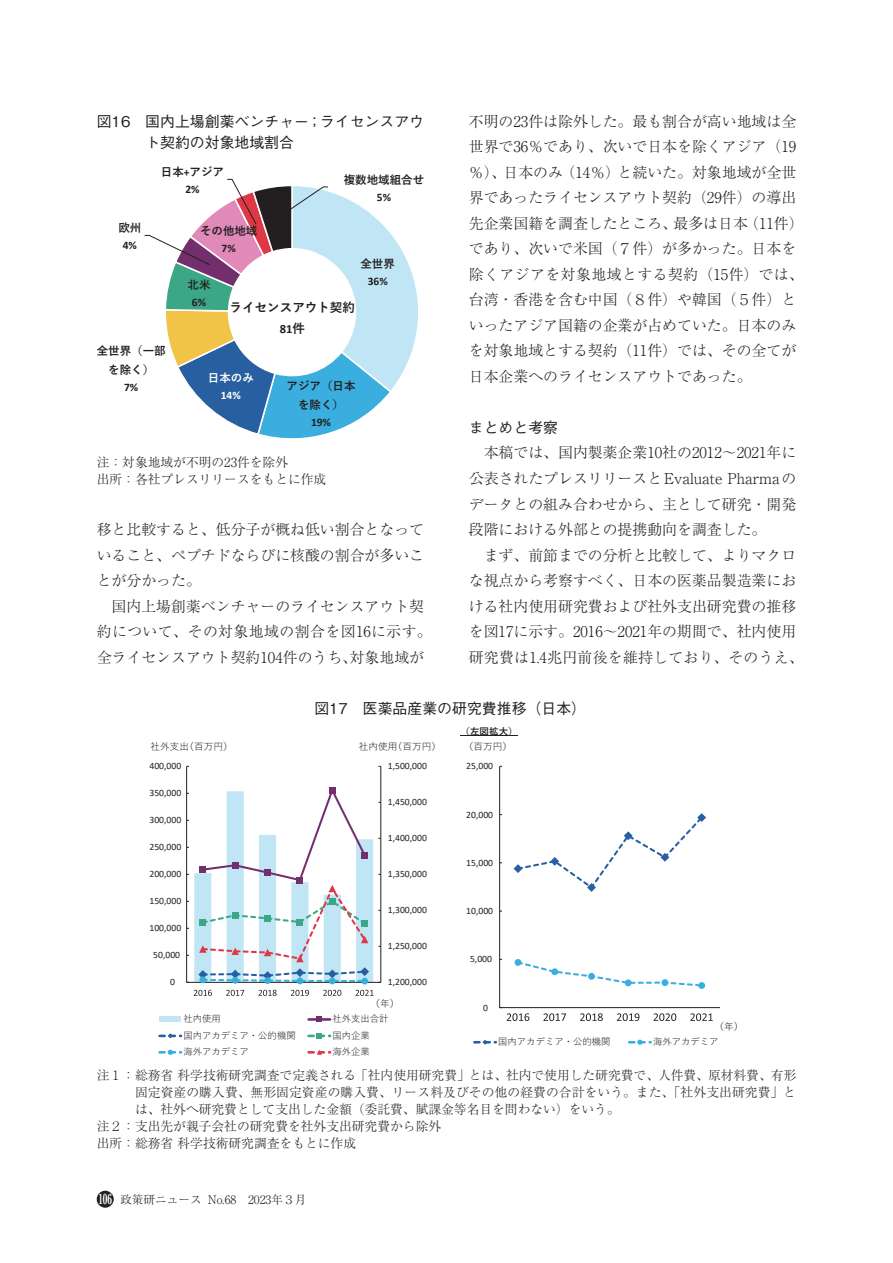
<style>
.page{position:relative;width:893px;height:1263px;background:#fff}
.page>*{position:absolute;margin:0;border:0;box-sizing:border-box;transform-origin:0 0}
.t1{font:300 14.85px/25.5px "Ryumin Pro";color:#231f20}
.t2{font:500 14.85px/21.3px "Gothic BBB Pro";color:#231f20}
.t3{font:300 12.75px/17px "Ryumin Pro";color:#231f20}
.t4{font:700 12.6px "Yu Gothic";color:#231f20}
.t5{font:700 12.6px "Calibri";color:#231f20}
.t6{font:300 11.7px "Ryumin Pro";color:#231f20}
.t7{font:700 11.55px/19.4px "Yu Gothic";letter-spacing:-.005em;color:#231f20;text-align:center}
.t8{font:700 11.55px "Calibri";color:#231f20}
.t9{font:700 11.55px "Yu Gothic";color:#fff}
.t10{font:700 11.55px "Calibri";color:#fff}
.t11{font:9.6px "Calibri";color:#231f20}
.t12{font:9.6px "Yu Gothic";color:#231f20}
.t13{font:700 9.6px "Yu Gothic";color:#231f20}
.t14{font:9.3px "Yu Gothic";color:#231f20}
.s1{font-family:"Calibri"}
.s2{font-family:"Yu Gothic"}
.s3{font-weight:500;font-size:13.8px;color:#fff}
</style>
<div class="page">
<div style="left:97px;top:1191px;width:17px;height:17px;background:#231f20;border-radius:50%"></div>
<svg style="left:144px;top:179px;width:274px;height:260px"></svg>
<hr style="left:381px;top:766px;width:1px;height:216px;background:#231f20">
<hr style="left:186px;top:766px;width:1px;height:216px;background:#231f20">
<div style="left:297px;top:977px;width:6px;height:7px;background:#3aaede;border-radius:50%"></div>
<div style="left:329px;top:977px;width:7px;height:7px;background:#3aaede;border-radius:50%"></div>
<div style="left:361px;top:978px;width:7px;height:6px;background:#3aaede;border-radius:50%"></div>
<svg style="left:187px;top:785px;width:194px;height:198px"></svg>
<svg style="left:194px;top:990px;width:18px;height:6px"></svg>
<svg style="left:226px;top:990px;width:18px;height:6px"></svg>
<svg style="left:258px;top:990px;width:19px;height:6px"></svg>
<svg style="left:291px;top:990px;width:18px;height:6px"></svg>
<svg style="left:323px;top:990px;width:18px;height:6px"></svg>
<svg style="left:356px;top:990px;width:18px;height:6px"></svg>
<div style="left:160px;top:1017px;width:21px;height:5px;background:#c0e6f5"></div>
<hr style="left:309px;top:1018px;width:21px;height:3px;background:#722e6d">
<svg style="left:160px;top:1033px;width:21px;height:5px"></svg>
<svg style="left:309px;top:1033px;width:21px;height:5px"></svg>
<svg style="left:160px;top:1050px;width:21px;height:5px"></svg>
<svg style="left:309px;top:1050px;width:21px;height:5px"></svg>
<hr style="left:499px;top:766px;width:1px;height:242px;background:#231f20">
<hr style="left:500px;top:1007px;width:220px;height:1px;background:#231f20">
<svg style="left:514px;top:813px;width:192px;height:79px"></svg>
<svg style="left:515px;top:960px;width:189px;height:28px"></svg>
<div style="left:515px;top:959px;width:6px;height:7px;background:#3aaede;border-radius:50%"></div>
<div style="left:551px;top:968px;width:7px;height:7px;background:#3aaede;border-radius:50%"></div>
<div style="left:588px;top:973px;width:7px;height:7px;background:#3aaede;border-radius:50%"></div>
<div style="left:625px;top:979px;width:7px;height:7px;background:#3aaede;border-radius:50%"></div>
<div style="left:661px;top:979px;width:7px;height:7px;background:#3aaede;border-radius:50%"></div>
<div style="left:698px;top:982px;width:7px;height:7px;background:#3aaede;border-radius:50%"></div>
<svg style="left:500px;top:1007px;width:29px;height:14px"></svg>
<svg style="left:543px;top:1013px;width:23px;height:8px"></svg>
<svg style="left:580px;top:1013px;width:23px;height:8px"></svg>
<svg style="left:617px;top:1013px;width:22px;height:8px"></svg>
<svg style="left:654px;top:1013px;width:22px;height:8px"></svg>
<svg style="left:690px;top:1013px;width:23px;height:8px"></svg>
<svg style="left:474px;top:1040px;width:22px;height:5px"></svg>
<svg style="left:629px;top:1040px;width:22px;height:5px"></svg>
<hr style="left:461px;top:735px;width:57px;height:1px;background:#231f20">
<p class="t2" style="left:145px;top:109px;width:280px;text-indent:-49px">図16　国内上場創薬ベンチャー；ライセンスアウト契約の対象地域割合</p>
<p class="t7" style="left:118px;top:219px;width:24px">欧州</p>
<p class="t8" style="left:123px;top:237px;width:16px">4%</p>
<p class="t7" style="left:161px;top:163px;width:65px">日本<span class="s1">+</span>アジア</p>
<p class="t8" style="left:185px;top:181px;width:16px">2%</p>
<p class="t7" style="left:200px;top:222px;width:59px">その他地域</p>
<p class="t8" style="left:222px;top:240px;width:16px">7%</p>
<p class="t7" style="left:344px;top:170px;width:82px">複数地域組合せ</p>
<p class="t8" style="left:377px;top:189px;width:16px">5%</p>
<p class="t7" style="left:188px;top:275px;width:24px">北米</p>
<p class="t8" style="left:192px;top:294px;width:16px">6%</p>
<p class="t7" style="left:360px;top:254px;width:36px">全世界</p>
<p class="t8" style="left:368px;top:273px;width:21px">36%</p>
<p class="t4" style="left:230px;top:300px;width:127px">ライセンスアウト契約</p>
<p class="t5" style="left:280px;top:320px;width:27px">81<span class="s2">件</span></p>
<p class="t7" style="left:97px;top:342px;width:70px">全世界（一部を除く）</p>
<p class="t8" style="left:124px;top:379px;width:16px">7%</p>
<p class="t9" style="left:208px;top:371px;width:47px">日本のみ</p>
<p class="t10" style="left:221px;top:387px;width:22px">14%</p>
<p class="t7" style="left:287px;top:376px;width:70px">アジア（日本を除く）</p>
<p class="t8" style="left:311px;top:414px;width:21px">19%</p>
<p class="t3" style="left:97px;top:453px;width:231px">注：対象地域が不明の23件を除外<br>出所：各社プレスリリースをもとに作成</p>
<p class="t1" style="left:97px;top:516px;width:336px">移と比較すると、低分子が概ね低い割合となっていること、ペプチドならびに核酸の割合が多いことが分かった。<br>　国内上場創薬ベンチャーのライセンスアウト契約について、その対象地域の割合を図16に示す。全ライセンスアウト契約104件のうち、対象地域が</p>
<p class="t1" style="left:469px;top:107px;width:336px">不明の23件は除外した。最も割合が高い地域は全世界で36％であり、次いで日本を除くアジア（19％）、日本のみ（14％）と続いた。対象地域が全世界であったライセンスアウト契約（29件）の導出先企業国籍を調査したところ、最多は日本（11件）であり、次いで米国（７件）が多かった。日本を除くアジアを対象地域とする契約（15件）では、台湾・香港を含む中国（８件）や韓国（５件）といったアジア国籍の企業が占めていた。日本のみを対象地域とする契約（11件）では、その全てが日本企業へのライセンスアウトであった。</p>
<p class="t2" style="left:469px;top:415px;width:91px">まとめと考察</p>
<p class="t1" style="left:469px;top:439px;width:336px">　本稿では、国内製薬企業10社の2012～2021年に公表されたプレスリリースとEvaluate Pharmaのデータとの組み合わせから、主として研究・開発段階における外部との提携動向を調査した。<br>　まず、前節までの分析と比較して、よりマクロな視点から考察すべく、日本の医薬品製造業における社内使用研究費および社外支出研究費の推移を図17に示す。2016～2021年の期間で、社内使用研究費は1.4兆円前後を維持しており、そのうえ、</p>
<p class="t2" style="left:314px;top:696px;width:273px">図17　医薬品産業の研究費推移（日本）</p>
<p class="t12" style="left:151px;top:738px;width:84px">社外支出（百万円）</p>
<p class="t12" style="left:359px;top:738px;width:84px">社内使用（百万円）</p>
<p class="t11" style="left:149px;top:760px;width:33px">400,000</p>
<p class="t11" style="left:149px;top:787px;width:33px">350,000</p>
<p class="t11" style="left:149px;top:814px;width:33px">300,000</p>
<p class="t11" style="left:149px;top:841px;width:33px">250,000</p>
<p class="t11" style="left:149px;top:868px;width:33px">200,000</p>
<p class="t11" style="left:149px;top:895px;width:33px">150,000</p>
<p class="t11" style="left:149px;top:921px;width:33px">100,000</p>
<p class="t11" style="left:153px;top:948px;width:28px">50,000</p>
<p class="t11" style="left:170px;top:975px;width:6px">0</p>
<p class="t11" style="left:388px;top:760px;width:41px">1,500,000</p>
<p class="t11" style="left:388px;top:796px;width:41px">1,450,000</p>
<p class="t11" style="left:388px;top:832px;width:41px">1,400,000</p>
<p class="t11" style="left:388px;top:868px;width:41px">1,350,000</p>
<p class="t11" style="left:388px;top:904px;width:41px">1,300,000</p>
<p class="t11" style="left:388px;top:939px;width:41px">1,250,000</p>
<p class="t11" style="left:388px;top:975px;width:41px">1,200,000</p>
<p class="t12" style="left:371px;top:994px;width:30px">（年）</p>
<p class="t14" style="left:183px;top:1010px;width:39px">社内使用</p>
<p class="t14" style="left:332px;top:1010px;width:58px">社外支出合計</p>
<p class="t14" style="left:183px;top:1026px;width:114px">国内アカデミア・公的機関</p>
<p class="t14" style="left:332px;top:1026px;width:39px">国内企業</p>
<p class="t14" style="left:183px;top:1043px;width:67px">海外アカデミア</p>
<p class="t14" style="left:332px;top:1043px;width:39px">海外企業</p>
<p class="t13" style="left:461px;top:725px;width:59px">（左図拡大）</p>
<p class="t12" style="left:464px;top:738px;width:50px">（百万円）</p>
<p class="t11" style="left:466px;top:759px;width:28px">25,000</p>
<p class="t11" style="left:466px;top:808px;width:28px">20,000</p>
<p class="t11" style="left:466px;top:856px;width:28px">15,000</p>
<p class="t11" style="left:466px;top:904px;width:28px">10,000</p>
<p class="t11" style="left:470px;top:953px;width:24px">5,000</p>
<p class="t11" style="left:483px;top:1001px;width:6px">0</p>
<p class="t12" style="left:715px;top:1017px;width:30px">（年）</p>
<p class="t14" style="left:498px;top:1033px;width:114px">国内アカデミア・公的機関</p>
<p class="t14" style="left:653px;top:1033px;width:67px">海外アカデミア</p>
<p class="t3" style="left:97px;top:1065px;width:701px">注１：総務省 科学技術研究調査で定義される「社内使用研究費」とは、社内で使用した研究費で、人件費、原材料費、有形</p>
<p class="t3" style="left:135px;top:1082px;width:663px">固定資産の購入費、無形固定資産の購入費、リース料及びその他の経費の合計をいう。また、「社外支出研究費」と</p>
<p class="t3" style="left:135px;top:1099px;width:486px">は、社外へ研究費として支出した金額（委託費、賦課金等名目を問わない）をいう。</p>
<p class="t3" style="left:97px;top:1116px;width:346px">注２：支出先が親子会社の研究費を社外支出研究費から除外</p>
<p class="t3" style="left:97px;top:1133px;width:261px">出所：総務省 科学技術研究調査をもとに作成</p>
<p class="t6" style="left:98px;top:1190px;width:210px"><span class="s3">106</span> 政策研ニュース No.68　2023年３月</p>
</div>
